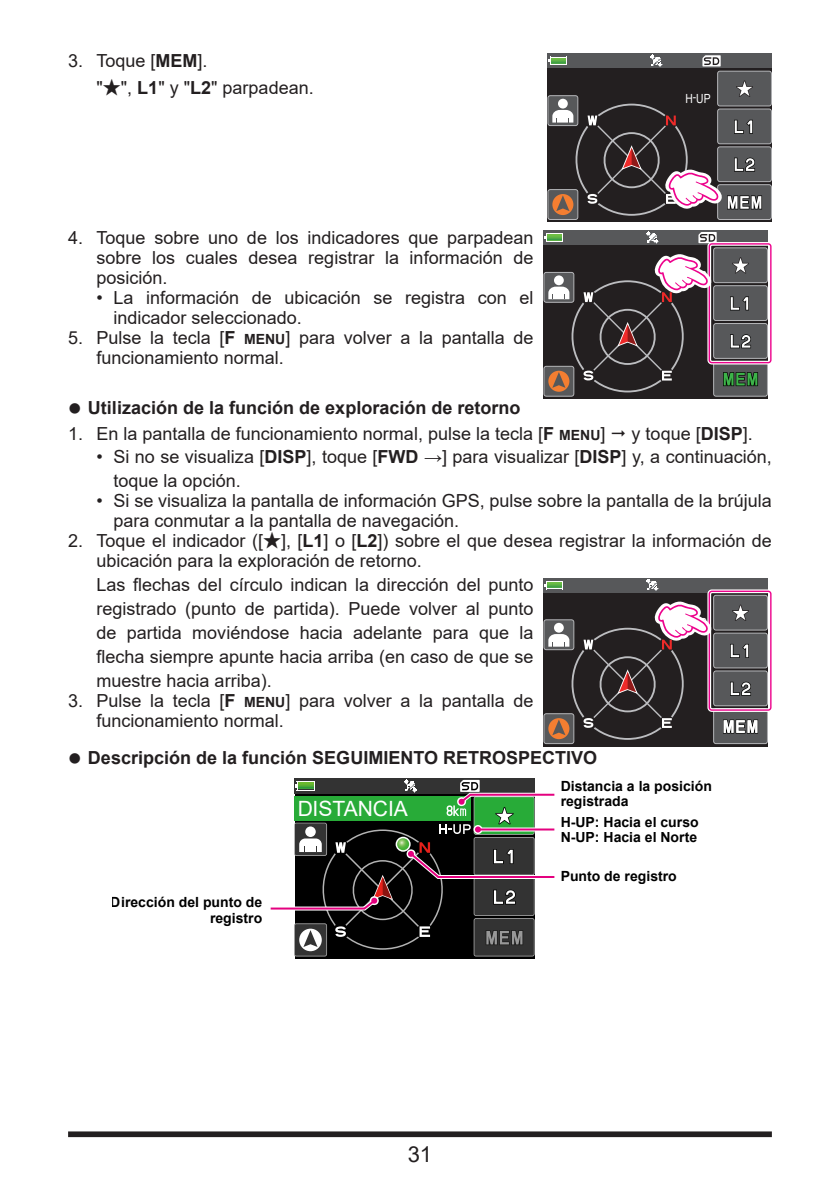
<style>
.page{position:relative;width:840px;height:1191px;background:#fff}
.page>*{position:absolute;margin:0;border:0;box-sizing:border-box;transform-origin:0 0}
.t1{font:22px "Arial";color:#231f20}
.t2{font:21px "Arial";color:#fff}
.t3{font:18px/20px "Arial";color:#231f20}
.t4{font:700 18px "Arial";color:#231f20}
.t5{font:700 14px/15px "Arial";color:#000}
.t6{font:12.6px "Arial Narrow";color:#fff}
.s1{font-weight:700}
.s2{font-family:"Shin Go Pro"}
.s3{font-weight:700;font-size:14px}
.s4{font-family:"Shin Go Pro";font-weight:500}
</style>
<div class="page">
<div style="left:68px;top:1131px;width:703px;height:6px;background:#231f20"></div>
<div style="left:547px;top:54px;width:224px;height:14px;background:#57585a"></div>
<svg style="left:547px;top:55px;width:224px;height:165px;background:#4a4546"></svg>
<div style="left:543px;top:230px;width:224px;height:15px;background:#57585a"></div>
<div style="left:707px;top:242px;width:64px;height:122px;border:4px solid #fff;border-radius:3px"></div>
<div style="left:708px;top:243px;width:63px;height:120px;border:1px solid #ed028c;border-radius:3px"></div>
<svg style="left:543px;top:231px;width:224px;height:166px;background:#4d4748"></svg>
<div style="left:707px;top:589px;width:64px;height:123px;border:4px solid #fff;border-radius:3px"></div>
<div style="left:708px;top:590px;width:63px;height:120px;border:1px solid #ed028c;border-radius:3px"></div>
<svg style="left:543px;top:578px;width:224px;height:166px;background:#4e474a"></svg>
<div style="left:294px;top:778px;width:240px;height:15px;background:#333"></div>
<svg style="left:270px;top:779px;width:285px;height:177px"></svg>
<p class="t3" style="left:96px;top:47px;width:219px;line-height:26.8px;text-indent:-28px">3. Toque [<span class="s1">MEM</span>].<br>"<span class="s2">★</span>", <span class="s1">L1</span>" y "<span class="s1">L2</span>" parpadean.</p>
<p class="t6" style="left:685px;top:89px;width:27px">H-UP</p>
<p class="t3" style="left:96px;top:227px;width:438px;text-align:justify;text-indent:-28px">4. Toque sobre uno de los indicadores que parpadean sobre los cuales desea registrar la información de posición.</p>
<p class="t3" style="left:113px;top:287px;width:421px;text-indent:-17px">• La información de ubicación se registra con el indicador seleccionado.</p>
<p class="t3" style="left:96px;top:327px;width:438px;text-indent:-28px">5. Pulse la tecla [<span class="s1">F</span> <span class="s3">MENU</span>] para volver a la pantalla de funcionamiento normal.</p>
<p class="t4" style="left:88px;top:395px;width:434px">Utilización de la función de exploración de retorno</p>
<p class="t3" style="left:68px;top:424px;width:538px">1. En la pantalla de funcionamiento normal, pulse la tecla [<span class="s1">F</span> <span class="s3">MENU</span>]</p>
<p class="t3" style="left:631px;top:424px;width:123px">y toque [<span class="s1">DISP</span>].</p>
<p class="t3" style="left:113px;top:445px;width:659px;line-height:23.2px;text-indent:-17px">• Si no se visualiza [<span class="s1">DISP</span>], toque [<span class="s1">FWD</span> →] para visualizar [<span class="s1">DISP</span>] y, a continuación, toque la opción.</p>
<p class="t3" style="left:113px;top:490px;width:659px;text-indent:-17px">• Si se visualiza la pantalla de información GPS, pulse sobre la pantalla de la brújula para conmutar a la pantalla de navegación.</p>
<p class="t3" style="left:96px;top:530px;width:676px;text-indent:-28px">2. Toque el indicador ([<span class="s4">★</span>], [<span class="s1">L1</span>] o [<span class="s1">L2</span>]) sobre el que desea registrar la información de ubicación para la exploración de retorno.</p>
<p class="t3" style="left:96px;top:572px;width:438px;line-height:24px;text-align:justify">Las flechas del círculo indican la dirección del punto registrado (punto de partida). Puede volver al punto de partida moviéndose hacia adelante para que la flecha siempre apunte hacia arriba (en caso de que se muestre hacia arriba).</p>
<p class="t3" style="left:96px;top:690px;width:438px;text-indent:-28px">3. Pulse la tecla [<span class="s1">F</span> <span class="s3">MENU</span>] para volver a la pantalla de funcionamiento normal.</p>
<p class="t4" style="left:88px;top:745px;width:510px">Descripción de la función SEGUIMIENTO RETROSPECTIVO</p>
<p class="t2" style="left:297px;top:794px;width:112px">DISTANCIA</p>
<p class="t5" style="left:560px;top:778px;width:153px">Distancia a la posición registrada</p>
<p class="t5" style="left:560px;top:815px;width:139px">H-UP: Hacia el curso<br>N-UP: Hacia el Norte</p>
<p class="t5" style="left:111px;top:893px;width:153px;line-height:16.8px;text-align:right">Dirección del punto de registro</p>
<p class="t1" style="left:407px;top:1139px;width:26px">31</p>
<p class="t5" style="left:560px;top:868px;width:118px">Punto de registro</p>
</div>
